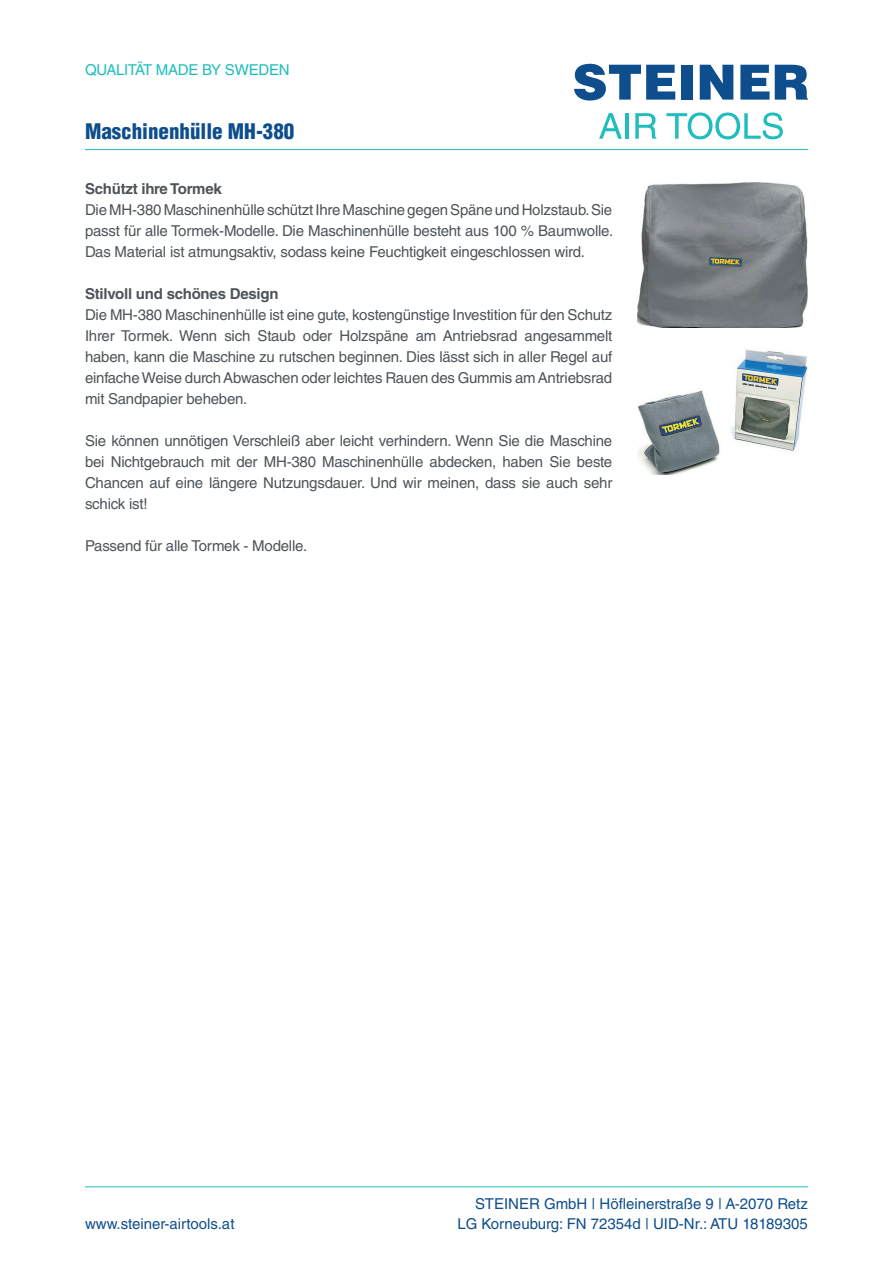
<style>
.page{position:relative;width:893px;height:1263px;background:#fff}
.page>*{position:absolute;margin:0;border:0;box-sizing:border-box;transform-origin:0 0}
.t1{font:900 condensed 21px "Helvetica LT Std";color:#0f4e8c}
.t2{font:15px/21px "Helvetica LT Std";letter-spacing:-.015em;color:#4d545a;text-align:justify}
.t3{font:15px/19.5px "Helvetica LT Std";color:#0f4e8c;text-align:right}
.t4{font:700 15px "Helvetica LT Std";letter-spacing:-.015em;color:#4d545a}
.t5{font:15px "Helvetica LT Std";letter-spacing:-.015em;color:#21bdbd}
</style>
<div class="page">
<svg style="left:574px;top:64px;width:101px;height:37px"></svg>
<div style="left:681px;top:65px;width:12px;height:35px;background:#0f4e8c"></div>
<svg style="left:700px;top:65px;width:33px;height:35px"></svg>
<svg style="left:740px;top:65px;width:68px;height:35px"></svg>
<svg style="left:599px;top:113px;width:23px;height:26px"></svg>
<hr style="left:626px;top:113px;width:3px;height:26px;background:#21bdbd">
<svg style="left:635px;top:113px;width:21px;height:26px"></svg>
<svg style="left:666px;top:112px;width:117px;height:27px"></svg>
<hr style="left:85px;top:149px;width:723px;height:1px;background:#21bdbd">
<hr style="left:85px;top:1186px;width:723px;height:1px;background:#21bdbd">
<img style="left:638px;top:183px;width:170px;height:145px">
<img style="left:638px;top:349px;width:170px;height:126px">
<p class="t5" style="left:85px;top:61px;width:206px">QUALITÄT MADE BY SWEDEN</p>
<h1 class="t1" style="left:85px;top:118px;width:211px">Maschinenhülle MH-380</h1>
<p class="t4" style="left:85px;top:179px;width:138px">Schützt ihre Tormek</p>
<p class="t2" style="left:85px;top:199px;width:530px">Die MH-380 Maschinenhülle schützt Ihre Maschine gegen Späne und Holzstaub. Sie passt für alle Tormek-Modelle. Die Maschinenhülle besteht aus 100 % Baumwolle.<br>Das Material ist atmungsaktiv, sodass keine Feuchtigkeit eingeschlossen wird.</p>
<p class="t4" style="left:85px;top:284px;width:195px">Stilvoll und schönes Design</p>
<p class="t2" style="left:85px;top:304px;width:529px">Die MH-380 Maschinenhülle ist eine gute, kostengünstige Investition für den Schutz Ihrer Tormek. Wenn sich Staub oder Holzspäne am Antriebsrad angesammelt haben, kann die Maschine zu rutschen beginnen. Dies lässt sich in aller Regel auf einfache Weise durch Abwaschen oder leichtes Rauen des Gummis am Antriebsrad mit Sandpapier beheben.</p>
<p class="t2" style="left:85px;top:430px;width:529px">Sie können unnötigen Verschleiß aber leicht verhindern. Wenn Sie die Maschine bei Nichtgebrauch mit der MH-380 Maschinenhülle abdecken, haben Sie beste Chancen auf eine längere Nutzungsdauer. Und wir meinen, dass sie auch sehr schick ist!</p>
<p class="t2" style="left:85px;top:535px;width:224px">Passend für alle Tormek - Modelle.</p>
<p class="t3" style="left:85px;top:1214px;width:151px">www.steiner-airtools.at</p>
<p class="t3" style="left:457px;top:1194px;width:352px">STEINER GmbH | Höfleinerstraße 9 | A-2070 Retz<br>LG Korneuburg: FN 72354d | UID-Nr.: ATU 18189305</p>
</div>
